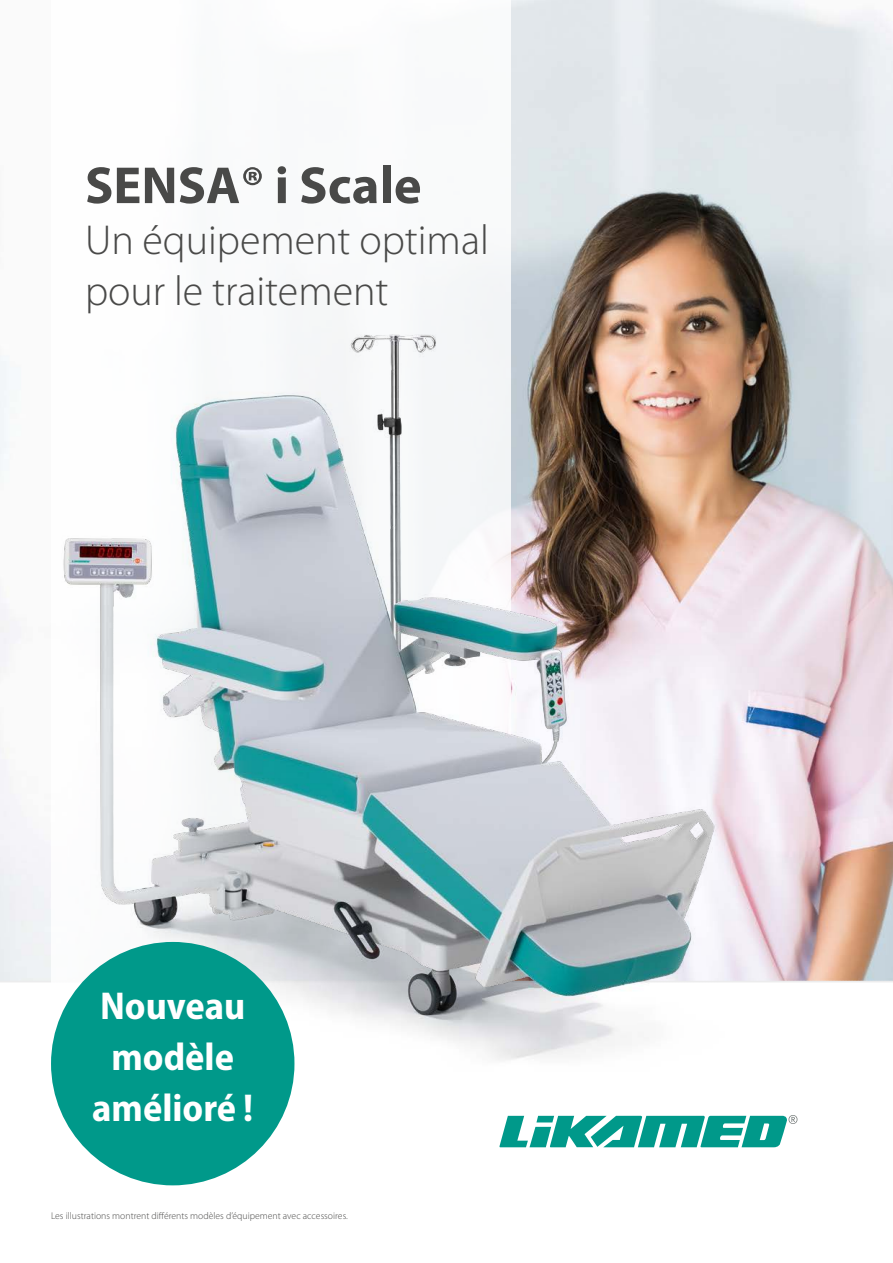
<style>
.page{position:relative;width:893px;height:1263px;background:#fff}
.page>*{position:absolute;margin:0;border:0;box-sizing:border-box;transform-origin:0 0}
.t1{font:700 52.5px "Myriad Pro";color:#494948}
.t2{font:300 42px/51px "Myriad Pro";color:#494948}
.t3{font:700 semi-condensed 39px/51px "Myriad Pro";color:#fff;text-align:center}
.t4{font:300 9.75px "Myriad Pro";color:#494948}
</style>
<div class="page">
<svg style="left:511px;top:0;width:382px;height:982px;background:#dddcdf"></svg>
<svg style="left:499px;top:1130px;width:286px;height:17px"></svg>
<img style="left:0;top:219px;width:832px;height:911px">
<div style="left:51px;top:942px;width:243px;height:243px;background:#00998a;border-radius:50%"></div>
<h1 class="t1" style="left:85px;top:151px;width:338px">SENSA® i Scale</h1>
<h2 class="t2" style="left:85px;top:214px;width:405px">Un équipement optimal pour le traitement</h2>
<h3 class="t3" style="left:92px;top:979px;width:163px">Nouveau modèle amélioré !</h3>
<p class="t4" style="left:51px;top:1210px;width:298px">Les illustrations montrent différents modèles d’équipement avec accessoires.</p>
</div>
